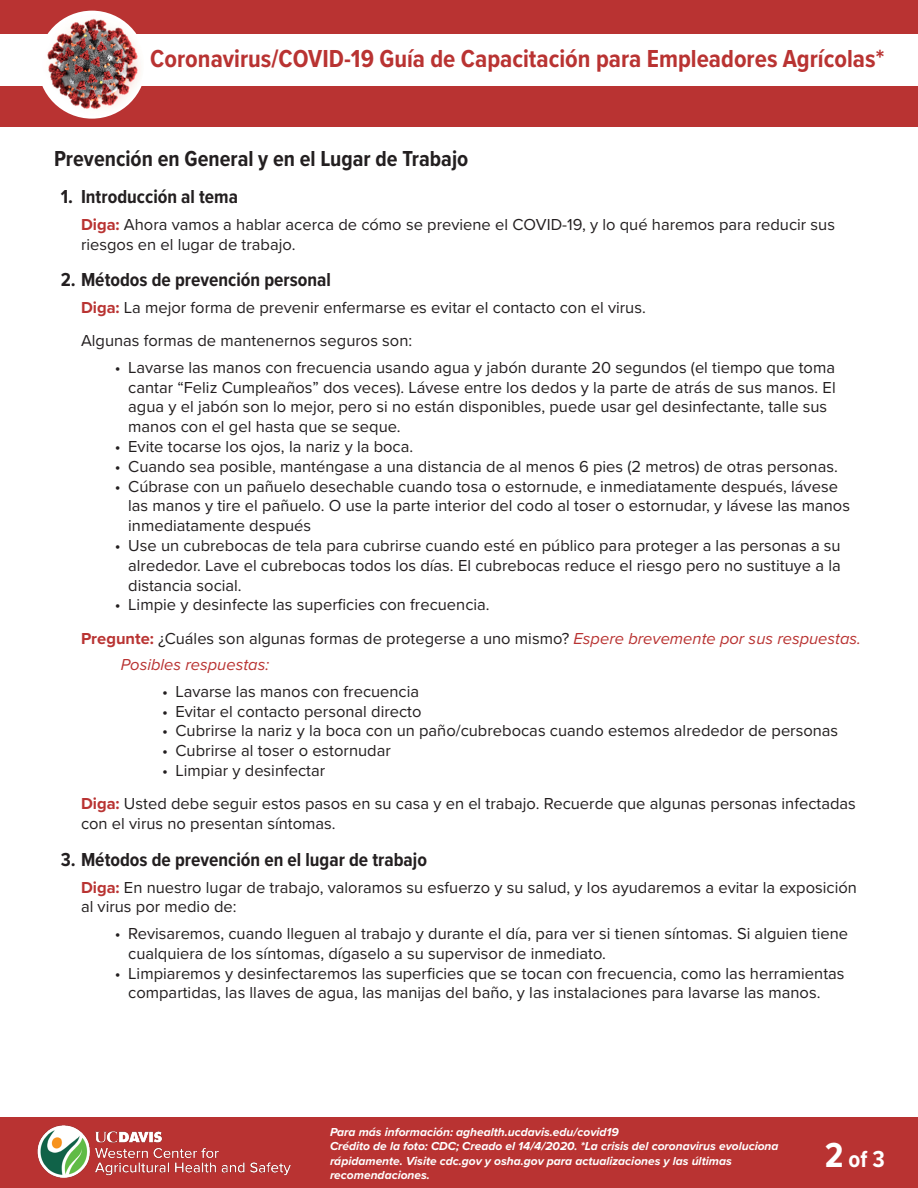
<style>
.page{position:relative;width:918px;height:1188px;background:#fff}
.page>*{position:absolute;margin:0;border:0;box-sizing:border-box;transform-origin:0 0}
.t1{font:700 25.5px "Proxima Nova Cond";color:#b93332}
.t2{font:700 24px "Proxima Nova Cond";color:#fff}
.t3{font:700 22.5px "Proxima Nova Cond";color:#231f20}
.t4{font:700 19.5px "Proxima Nova Cond";color:#231f20}
.Copy{font:16.5px/19.8px "Proxima Nova";color:#231f20}
.Copy_followed_by_bul{font:16.5px/19.8px "Proxima Nova";color:#231f20}
.Copy_followed_by_bul-2{font:italic 16.5px "Proxima Nova";color:#b93332}
.t5{font:italic 700 12px/14.4px "Proxima Nova";color:#fff}
.s1{font-weight:700;color:#b93332}
.s2{font-style:italic;color:#b93332}
.s3{font-size:36px}
</style>
<div class="page">
<div style="left:0;top:0;width:918px;height:127px;background:#b93332"></div>
<div style="left:0;top:35px;width:918px;height:51px;background:#fff"></div>
<img style="left:40px;top:13px;width:104px;height:103px">
<div style="left:0;top:1118px;width:918px;height:70px;background:#b93332"></div>
<img style="left:37px;top:1125px;width:254px;height:53px">
<p class="t1" style="left:150px;top:40px;width:735px">Coronavirus/COVID-19 Guía de Capacitación para Empleadores Agrícolas*</p>
<p class="t3" style="left:54px;top:142px;width:416px">Prevención en General y en el Lugar de Trabajo</p>
<p class="t4" style="left:61px;top:182px;width:179px">1. Introducción al tema</p>
<p class="Copy" style="left:81px;top:214px;width:756px"><span class="s1">Diga:</span> Ahora vamos a hablar acerca de cómo se previene el COVID-19, y lo qué haremos para reducir sus riesgos en el lugar de trabajo.</p>
<p class="t4" style="left:61px;top:266px;width:272px">2. Métodos de prevención personal</p>
<p class="Copy" style="left:81px;top:297px;width:566px"><span class="s1">Diga:</span> La mejor forma de prevenir enfermarse es evitar el contacto con el virus.</p>
<p class="Copy_followed_by_bul" style="left:81px;top:330px;width:333px">Algunas formas de mantenernos seguros son:</p>
<p class="Copy" style="left:128px;top:357px;width:709px;text-indent:-14px">• Lavarse las manos con frecuencia usando agua y jabón durante 20 segundos (el tiempo que toma cantar “Feliz Cumpleaños” dos veces). Lávese entre los dedos y la parte de atrás de sus manos. El agua y el jabón son lo mejor, pero si no están disponibles, puede usar gel desinfectante, talle sus manos con el gel hasta que se seque.</p>
<p class="Copy" style="left:115px;top:436px;width:300px">• Evite tocarse los ojos, la nariz y la boca.</p>
<p class="Copy" style="left:115px;top:456px;width:725px">• Cuando sea posible, manténgase a una distancia de al menos 6 pies (2 metros) de otras personas.</p>
<p class="Copy" style="left:128px;top:476px;width:723px;text-indent:-14px">• Cúbrase con un pañuelo desechable cuando tosa o estornude, e inmediatamente después, lávese las manos y tire el pañuelo. O use la parte interior del codo al toser o estornudar, y lávese las manos inmediatamente después</p>
<p class="Copy" style="left:128px;top:535px;width:714px;text-align:justify;text-indent:-14px">• Use un cubrebocas de tela para cubrirse cuando esté en público para proteger a las personas a su alrededor. Lave el cubrebocas todos los días. El cubrebocas reduce el riesgo pero no sustituye a la distancia social.</p>
<p class="Copy" style="left:115px;top:594px;width:376px">• Limpie y desinfecte las superficies con frecuencia.</p>
<p class="Copy_followed_by_bul" style="left:81px;top:628px;width:782px"><span class="s1">Pregunte:</span> ¿Cuáles son algunas formas de protegerse a uno mismo? <span class="s2">Espere brevemente por sus respuestas.</span></p>
<p class="Copy_followed_by_bul-2" style="left:121px;top:652px;width:150px">Posibles respuestas:</p>
<p class="Copy" style="left:162px;top:681px;width:259px">• Lavarse las manos con frecuencia</p>
<p class="Copy" style="left:162px;top:701px;width:261px">• Evitar el contacto personal directo</p>
<p class="Copy" style="left:162px;top:720px;width:678px">• Cubrirse la nariz y la boca con un paño/cubrebocas cuando estemos alrededor de personas</p>
<p class="Copy" style="left:162px;top:740px;width:230px">• Cubrirse al toser o estornudar</p>
<p class="Copy" style="left:162px;top:760px;width:165px">• Limpiar y desinfectar</p>
<p class="Copy" style="left:81px;top:793px;width:776px"><span class="s1">Diga:</span> Usted debe seguir estos pasos en su casa y en el trabajo. Recuerde que algunas personas infectadas con el virus no presentan síntomas.</p>
<p class="t4" style="left:61px;top:845px;width:368px">3. Métodos de prevención en el lugar de trabajo</p>
<p class="Copy_followed_by_bul" style="left:81px;top:876px;width:777px"><span class="s1">Diga:</span> En nuestro lugar de trabajo, valoramos su esfuerzo y su salud, y los ayudaremos a evitar la exposición al virus por medio de:</p>
<p class="Copy" style="left:128px;top:923px;width:721px;text-indent:-14px">• Revisaremos, cuando lleguen al trabajo y durante el día, para ver si tienen síntomas. Si alguien tiene cualquiera de los síntomas, dígaselo a su supervisor de inmediato.</p>
<p class="Copy" style="left:128px;top:962px;width:718px;text-indent:-14px">• Limpiaremos y desinfectaremos las superficies que se tocan con frecuencia, como las herramientas compartidas, las llaves de agua, las manijas del baño, y las instalaciones para lavarse las manos.</p>
<p class="t5" style="left:330px;top:1124px;width:290px">Para más información: aghealth.ucdavis.edu/covid19</p>
<p class="t5" style="left:330px;top:1139px;width:450px">Crédito de la foto: CDC; Creado el 14/4/2020. *La crisis del coronavirus evoluciona rápidamente. Visite cdc.gov y osha.gov para actualizaciones y las últimas recomendaciones.</p>
<p class="t2" style="left:825px;top:1141px;width:61px"><span class="s3">2</span> of 3</p>
</div>
